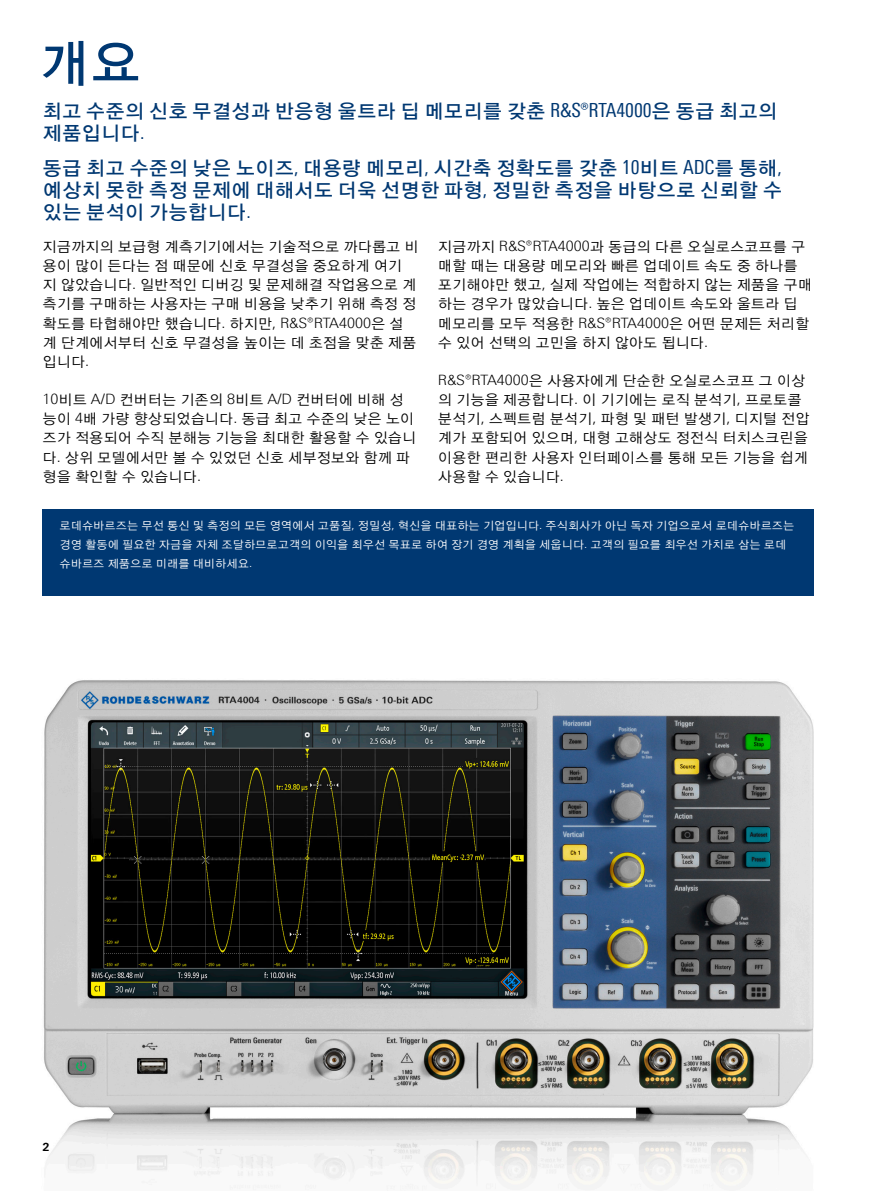
<style>
.page{position:relative;width:893px;height:1191px;background:#fff}
.page>*{position:absolute;margin:0;border:0;box-sizing:border-box;transform-origin:0 0}
.t1{font:51px "YDIYGO130 KS Cpc EUC H";color:#003872}
.Teaser{font:19.5px/22px "YDIYGO130 KS Cpc EUC H";color:#003872}
.Haupttext{font:14.25px/19.2px "YDIYGO120 KS Cpc EUC H";color:#000}
.Haupttext_ohne_Absta{font:11.25px/19.2px "YDIYGO120 KS Cpc EUC H";color:#fff}
.t2{font:700 11.25px "Linotype Univers 630";color:#000}
.s1{font-family:"Linotype Univers 420 Cn"}
.s2{font-family:"Linotype Univers 330";font-weight:300}
</style>
<div class="page">
<img style="left:43px;top:680px;width:771px;height:511px">
<div style="left:43px;top:508px;width:771px;height:87px;background:#003872"></div>
<h1 class="t1" style="left:39px;top:38px;width:104px">개요</h1>
<p class="Teaser" style="left:43px;top:100px;width:736px">최고 수준의 신호 무결성과 반응형 울트라 딥 메모리를 갖춘 <span class="s1">R&amp;S®RTA4000</span>은 동급 최고의 제품입니다<span class="s1">.</span></p>
<p class="Teaser" style="left:43px;top:157px;width:741px;text-align:justify">동급 최고 수준의 낮은 노이즈<span class="s1">,</span> 대용량 메모리<span class="s1">,</span> 시간축 정확도를 갖춘 <span class="s1">10</span>비트 <span class="s1">ADC</span>를 통해<span class="s1">, </span>예상치 못한 측정 문제에 대해서도 더욱 선명한 파형<span class="s1">,</span> 정밀한 측정을 바탕으로 신뢰할 수 있는 분석이 가능합니다<span class="s1">.</span></p>
<p class="Haupttext" style="left:438px;top:237px;width:375px">지금까지 <span class="s2">R&amp;S®RTA4000</span>과 동급의 다른 오실로스코프를 구 매할 때는 대용량 메모리와 빠른 업데이트 속도 중 하나를 포기해야만 했고<span class="s2">,</span> 실제 작업에는 적합하지 않는 제품을 구매 하는 경우가 많았습니다<span class="s2">.</span> 높은 업데이트 속도와 울트라 딥 메모리를 모두 적용한 <span class="s2">R&amp;S®RTA4000</span>은 어떤 문제든 처리할 수 있어 선택의 고민을 하지 않아도 됩니다<span class="s2">.</span></p>
<p class="Haupttext" style="left:438px;top:371px;width:373px"><span class="s2">R&amp;S®RTA4000</span>은 사용자에게 단순한 오실로스코프 그 이상 의 기능을 제공합니다<span class="s2">.</span> 이 기기에는 로직 분석기<span class="s2">,</span> 프로토콜 분석기<span class="s2">,</span> 스펙트럼 분석기<span class="s2">,</span> 파형 및 패턴 발생기<span class="s2">,</span> 디지털 전압 계가 포함되어 있으며<span class="s2">,</span> 대형 고해상도 정전식 터치스크린을 이용한 편리한 사용자 인터페이스를 통해 모든 기능을 쉽게 사용할 수 있습니다<span class="s2">.</span></p>
<p class="Haupttext_ohne_Absta" style="left:60px;top:515px;width:736px">로데슈바르즈는 무선 통신 및 측정의 모든 영역에서 고품질<span class="s2">,</span> 정밀성<span class="s2">,</span> 혁신을 대표하는 기업입니다<span class="s2">.</span> 주식회사가 아닌 독자 기업으로서 로데슈바르즈는 경영 활동에 필요한 자금을 자체 조달하므로고객의 이익을 최우선 목표로 하여 장기 경영 계획을 세웁니다<span class="s2">.</span> 고객의 필요를 최우선 가치로 삼는 로데 슈바르즈 제품으로 미래를 대비하세요<span class="s2">.</span></p>
<p class="Haupttext" style="left:43px;top:237px;width:378px">지금까지의 보급형 계측기기에서는 기술적으로 까다롭고 비 용이 많이 든다는 점 때문에 신호 무결성을 중요하게 여기 지 않았습니다<span class="s2">.</span> 일반적인 디버깅 및 문제해결 작업용으로 계 측기를 구매하는 사용자는 구매 비용을 낮추기 위해 측정 정 확도를 타협해야만 했습니다<span class="s2">.</span> 하지만<span class="s2">, R&amp;S®RTA4000</span>은 설 계 단계에서부터 신호 무결성을 높이는 데 초점을 맞춘 제품 입니다<span class="s2">.</span></p>
<p class="Haupttext" style="left:43px;top:390px;width:375px"><span class="s2">10</span>비트 <span class="s2">A/D</span> 컨버터는 기존의 <span class="s2">8</span>비트 <span class="s2">A/D</span> 컨버터에 비해 성 능이 <span class="s2">4</span>배 가량 향상되었습니다<span class="s2">.</span> 동급 최고 수준의 낮은 노이 즈가 적용되어 수직 분해능 기능을 최대한 활용할 수 있습니 다<span class="s2">.</span> 상위 모델에서만 볼 수 있었던 신호 세부정보와 함께 파 형을 확인할 수 있습니다<span class="s2">.</span></p>
<p class="t2" style="left:43px;top:1139px;width:9px">2</p>
</div>
